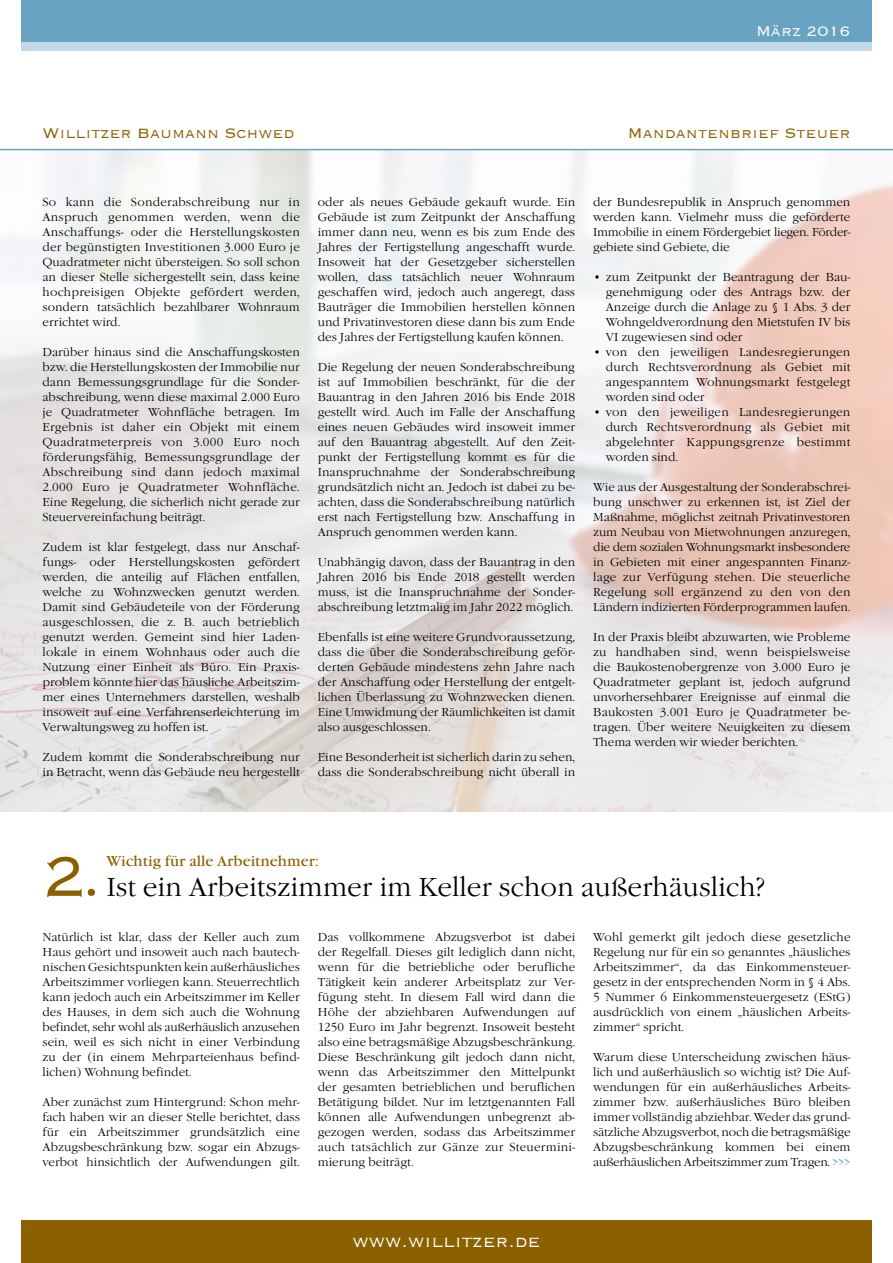
<style>
.page{position:relative;width:893px;height:1263px;background:#fff}
.page>*{position:absolute;margin:0;border:0;box-sizing:border-box;transform-origin:0 0}
.t1{font:300 73.5px "Copperplate";color:#8b6100}
.t2{font:300 27px "Garamond Itc T";color:#000}
.t3{font:300 21px "Copperplate";color:#fff}
.t4{font:300 18px "Copperplate";color:#8b6100}
.t5{font:300 18px "Copperplate";color:#fff}
.t6{font:15px "Garamond Itc T";color:#8b6100}
.t7{font:300 12px/15px "Garamond Itc T";color:#000;text-align:justify}
.s1{color:#69a3c3}
</style>
<div class="page">
<img style="left:0;top:150px;width:893px;height:661px">
<div style="left:21px;top:1220px;width:851px;height:43px;background:#8b6100"></div>
<div style="left:21px;top:0;width:851px;height:43px;background:#69a3c3"></div>
<div style="left:21px;top:43px;width:851px;height:8px;background:#c3d9e8"></div>
<hr style="left:0;top:149px;width:893px;height:1px;background:#69a3c3">
<h3 class="t5" style="left:756px;top:19px;width:96px">März 2016</h3>
<h3 class="t4" style="left:43px;top:121px;width:254px">Willitzer Baumann Schwed</h3>
<h3 class="t4" style="left:628px;top:121px;width:224px">Mandantenbrief Steuer</h3>
<p class="t7" style="left:43px;top:195px;width:259px">So kann die Sonderabschreibung nur in Anspruch genommen werden, wenn die Anschaffungs- oder die Herstellungskosten der begünstigten Investitionen 3.000 Euro je Quadratmeter nicht übersteigen. So soll schon an dieser Stelle sichergestellt sein, dass keine hochpreisigen Objekte gefördert werden, sondern tatsächlich bezahlbarer Wohnraum errichtet wird.</p>
<p class="t7" style="left:43px;top:345px;width:259px">Darüber hinaus sind die Anschaffungskosten bzw. die Herstellungskosten der Immobilie nur dann Bemessungsgrundlage für die Sonder&shy;abschreibung, wenn diese maximal 2.000 Euro je Quadratmeter Wohnfläche betragen. Im Ergebnis ist daher ein Objekt mit einem Quadratmeterpreis von 3.000 Euro noch förderungsfähig, Bemessungsgrundlage der Abschreibung sind dann jedoch maximal 2.000 Euro je Quadratmeter Wohnfläche.<br>Eine Regelung, die sicherlich nicht gerade zur Steuervereinfachung beiträgt.</p>
<p class="t7" style="left:43px;top:540px;width:259px">Zudem ist klar festgelegt, dass nur Anschaf&shy;fungs- oder Herstellungskosten gefördert werden, die anteilig auf Flächen entfallen, welche zu Wohnzwecken genutzt werden.<br>Damit sind Gebäudeteile von der Förderung ausgeschlossen, die z. B. auch betrieblich genutzt werden. Gemeint sind hier Laden&shy;lokale in einem Wohnhaus oder auch die Nutzung einer Einheit als Büro. Ein Praxis&shy;problem könnte hier das häusliche Arbeitszim&shy;mer eines Unternehmers darstellen, weshalb insoweit auf eine Verfahrenserleichterung im Verwaltungsweg zu hoffen ist.</p>
<p class="t7" style="left:43px;top:750px;width:259px">Zudem kommt die Sonderabschreibung nur in Betracht, wenn das Gebäude neu hergestellt</p>
<p class="t7" style="left:318px;top:195px;width:259px">oder als neues Gebäude gekauft wurde. Ein Gebäude ist zum Zeitpunkt der Anschaffung immer dann neu, wenn es bis zum Ende des Jahres der Fertigstellung angeschafft wurde.<br>Insoweit hat der Gesetzgeber sicherstellen wollen, dass tatsächlich neuer Wohnraum geschaffen wird, jedoch auch angeregt, dass Bauträger die Immobilien herstellen können und Privatinvestoren diese dann bis zum Ende des Jahres der Fertigstellung kaufen können.</p>
<p class="t7" style="left:318px;top:360px;width:259px">Die Regelung der neuen Sonderabschreibung ist auf Immobilien beschränkt, für die der Bauantrag in den Jahren 2016 bis Ende 2018 gestellt wird. Auch im Falle der Anschaffung eines neuen Gebäudes wird insoweit immer auf den Bauantrag abgestellt. Auf den Zeit&shy;punkt der Fertigstellung kommt es für die Inanspruchnahme der Sonderabschreibung grundsätzlich nicht an. Jedoch ist dabei zu be&shy;achten, dass die Sonderabschreibung natürlich erst nach Fertigstellung bzw. Anschaffung in Anspruch genommen werden kann.</p>
<p class="t7" style="left:318px;top:555px;width:259px">Unabhängig davon, dass der Bauantrag in den Jahren 2016 bis Ende 2018 gestellt werden muss, ist die Inanspruchnahme der Sonder&shy;abschreibung letztmalig im Jahr 2022 möglich.</p>
<p class="t7" style="left:318px;top:630px;width:259px">Ebenfalls ist eine weitere Grundvoraussetzung, dass die über die Sonderabschreibung geför&shy;derten Gebäude mindestens zehn Jahre nach der Anschaffung oder Herstellung der entgelt&shy;lichen Überlassung zu Wohnzwecken dienen.<br>Eine Umwidmung der Räumlichkeiten ist damit also ausgeschlossen.</p>
<p class="t7" style="left:318px;top:750px;width:259px">Eine Besonderheit ist sicherlich darin zu sehen, dass die Sonderabschreibung nicht überall in</p>
<p class="t7" style="left:593px;top:195px;width:259px">der Bundesrepublik in Anspruch genommen werden kann. Vielmehr muss die geförderte Immobilie in einem Fördergebiet liegen. Förder&shy;gebiete sind Gebiete, die</p>
<p class="t7" style="left:606px;top:270px;width:246px;text-indent:-13px">• zum Zeitpunkt der Beantragung der Bau&shy;genehmigung oder des Antrags bzw. der Anzeige durch die Anlage zu § 1 Abs. 3 der Wohngeldverordnung den Mietstufen IV bis VI zugewiesen sind oder</p>
<p class="t7" style="left:606px;top:345px;width:246px;text-indent:-13px">• von den jeweiligen Landesregierungen durch Rechtsverordnung als Gebiet mit angespanntem Wohnungsmarkt festgelegt worden sind oder</p>
<p class="t7" style="left:606px;top:405px;width:246px;text-indent:-13px">• von den jeweiligen Landesregierungen durch Rechtsverordnung als Gebiet mit abgelehnter Kappungsgrenze bestimmt worden sind.</p>
<p class="t7" style="left:593px;top:480px;width:259px">Wie aus der Ausgestaltung der Sonderabschrei&shy;bung unschwer zu erkennen ist, ist Ziel der Maßnahme, möglichst zeitnah Privatinvestoren zum Neubau von Mietwohnungen anzuregen, die dem sozialen Wohnungsmarkt insbesondere in Gebieten mit einer angespannten Finanz&shy;lage zur Verfügung stehen. Die steuerliche Regelung soll ergänzend zu den von den Ländern indizierten Förderprogrammen laufen.</p>
<p class="t7" style="left:593px;top:630px;width:259px">In der Praxis bleibt abzuwarten, wie Probleme zu handhaben sind, wenn beispielsweise die Baukostenobergrenze von 3.000 Euro je Quadratmeter geplant ist, jedoch aufgrund unvorhersehbarer Ereignisse auf einmal die Baukosten 3.001 Euro je Quadratmeter be&shy;tragen. Über weitere Neuigkeiten zu diesem Thema werden wir wieder berichten.</p>
<p class="t6" style="left:106px;top:852px;width:214px">Wichtig für alle Arbeitnehmer:</p>
<h1 class="t1" style="left:43px;top:828px;width:62px">2.</h1>
<h2 class="t2" style="left:106px;top:871px;width:660px">Ist ein Arbeitszimmer im Keller schon außerhäuslich?</h2>
<p class="t7" style="left:43px;top:930px;width:259px">Natürlich ist klar, dass der Keller auch zum Haus gehört und insoweit auch nach bautech&shy;nischen Gesichtspunkten kein außerhäusliches Arbeitszimmer vorliegen kann. Steuerrechtlich kann jedoch auch ein Arbeitszimmer im Keller des Hauses, in dem sich auch die Wohnung befindet, sehr wohl als außerhäuslich anzusehen sein, weil es sich nicht in einer Verbindung zu der (in einem Mehrparteienhaus befind&shy;lichen) Wohnung befindet.</p>
<p class="t7" style="left:43px;top:1095px;width:259px">Aber zunächst zum Hintergrund: Schon mehr&shy;fach haben wir an dieser Stelle berichtet, dass für ein Arbeitszimmer grundsätzlich eine Abzugsbeschränkung bzw. sogar ein Abzugs&shy;verbot hinsichtlich der Aufwendungen gilt.</p>
<p class="t7" style="left:318px;top:930px;width:259px">Das vollkommene Abzugsverbot ist dabei der Regelfall. Dieses gilt lediglich dann nicht, wenn für die betriebliche oder berufliche Tätigkeit kein anderer Arbeitsplatz zur Ver&shy;fügung steht. In diesem Fall wird dann die Höhe der abziehbaren Aufwendungen auf 1250 Euro im Jahr begrenzt. Insoweit besteht also eine betragsmäßige Abzugsbeschränkung.<br>Diese Beschränkung gilt jedoch dann nicht, wenn das Arbeitszimmer den Mittelpunkt der gesamten betrieblichen und beruflichen Betätigung bildet. Nur im letztgenannten Fall können alle Aufwendungen unbegrenzt ab&shy;gezogen werden, sodass das Arbeitszimmer auch tatsächlich zur Gänze zur Steuermini&shy;mierung beiträgt.</p>
<p class="t7" style="left:593px;top:930px;width:259px">Wohl gemerkt gilt jedoch diese gesetzliche Regelung nur für ein so genanntes „häusliches Arbeitszimmer“, da das Einkommensteuer&shy;gesetz in der entsprechenden Norm in § 4 Abs.<br>5 Nummer 6 Einkommensteuergesetz (EStG) ausdrücklich von einem „häuslichen Arbeits&shy;zimmer“ spricht.</p>
<p class="t7" style="left:593px;top:1050px;width:259px">Warum diese Unterscheidung zwischen häus&shy;lich und außerhäuslich so wichtig ist? Die Auf&shy;wendungen für ein außerhäusliches Arbeits&shy;zimmer bzw. außerhäusliches Büro bleiben immer vollständig abziehbar. Weder das grund&shy;sätzliche Abzugsverbot, noch die betragsmäßige Abzugsbeschränkung kommen bei einem außerhäuslichen Arbeitszimmer zum Tragen. <span class="s1">&gt;&gt;&gt;</span></p>
<h3 class="t3" style="left:353px;top:1227px;width:189px">www.willitzer.de</h3>
</div>
